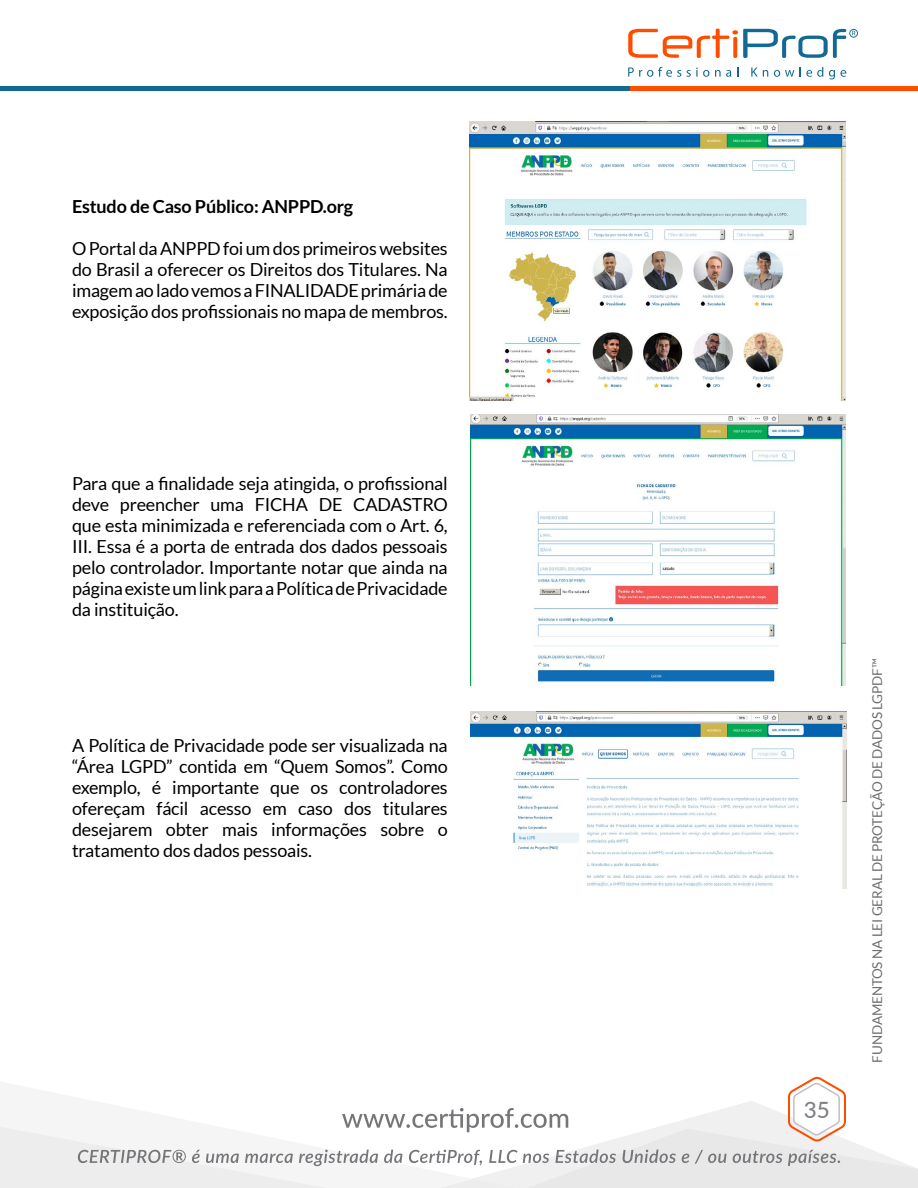
<style>
.page{position:relative;width:918px;height:1188px;background:#fff}
.page>*{position:absolute;margin:0;border:0;box-sizing:border-box;transform-origin:0 0}
.t1{font:500 22.5px "Lato";color:#808285}
.t2{font:18px/21px "Lato";letter-spacing:-.01em;color:#000;text-align:justify}
.t3{font:700 18px "Lato";letter-spacing:-.01em;color:#000}
.t4{font:13.5px "Lato";letter-spacing:-.01em;color:#6d6e71}
</style>
<div class="page">
<svg style="left:628px;top:67px;width:81px;height:10px"></svg>
<svg style="left:715px;top:70px;width:16px;height:7px"></svg>
<svg style="left:751px;top:68px;width:17px;height:9px"></svg>
<svg style="left:774px;top:70px;width:20px;height:7px"></svg>
<svg style="left:800px;top:67px;width:23px;height:10px"></svg>
<svg style="left:829px;top:70px;width:17px;height:9px"></svg>
<svg style="left:628px;top:29px;width:230px;height:29px"></svg>
<div style="left:0;top:86px;width:631px;height:5px;background:#126994"></div>
<div style="left:631px;top:86px;width:287px;height:5px;background:#ff4d00"></div>
<svg style="left:0;top:1077px;width:918px;height:111px"></svg>
<img style="left:469px;top:122px;width:377px;height:278px">
<img style="left:470px;top:414px;width:376px;height:271px">
<img style="left:470px;top:711px;width:376px;height:178px">
<p class="t3" style="left:72px;top:196px;width:283px">Estudo de Caso Público: ANPPD.org</p>
<p class="t2" style="left:72px;top:238px;width:377px">O Portal da ANPPD foi um dos primeiros websites do Brasil a oferecer os Direitos dos Titulares. Na imagem ao lado vemos a FINALIDADE primária de exposição dos profissionais no mapa de membros.</p>
<p class="t2" style="left:72px;top:472px;width:377px">Para que a finalidade seja atingida, o profissional deve preencher uma FICHA DE CADASTRO que esta minimizada e referenciada com o Art. 6, III. Essa é a porta de entrada dos dados pessoais pelo controlador. Importante notar que ainda na página existe um link para a Política de Privacidade da instituição.</p>
<p class="t2" style="left:72px;top:734px;width:377px">A Política de Privacidade pode ser visualizada na “Área LGPD” contida em “Quem Somos”. Como exemplo, é importante que os controladores ofereçam fácil acesso em caso dos titulares desejarem obter mais informações sobre o tratamento dos dados pessoais.</p>
<p class="t1" style="left:804px;top:1094px;width:28px">35</p>
<p class="t4" style="left:870px;top:1063px;width:406px;rotate:-90deg">FUNDAMENTOS NA LEI GERAL DE PROTEÇÃO DE DADOS LGPDF™</p>
</div>
